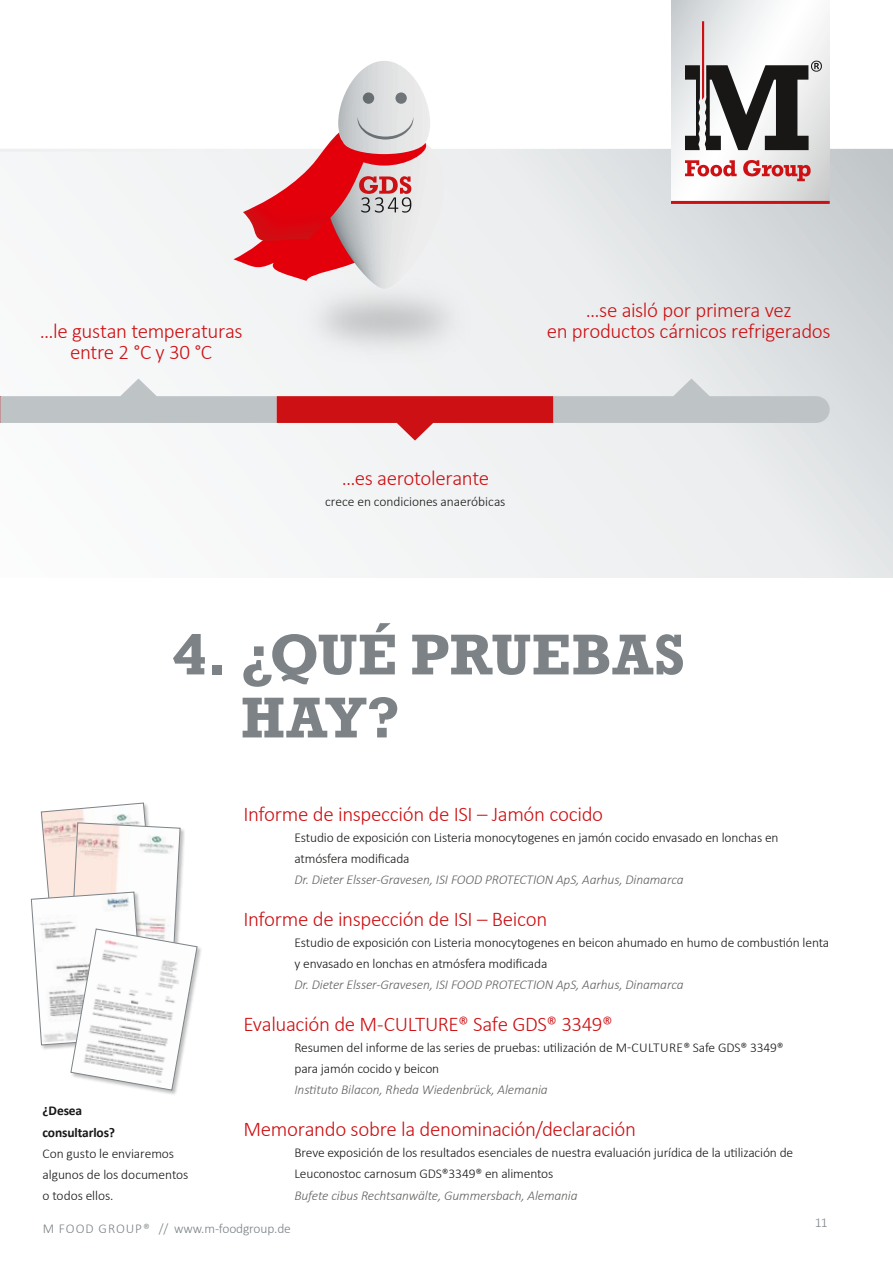
<style>
.page{position:relative;width:893px;height:1263px;background:#fff}
.page>*{position:absolute;margin:0;border:0;box-sizing:border-box;transform-origin:0 0}
.t1{font:700 54px/63px "Rockwell Nova";letter-spacing:.01em;color:#7c8286}
.t2{font:300 21px/21px "Calibri";letter-spacing:-.02em;color:#cd1013;text-align:center}
.t3{font:300 13.5px/21px "Calibri";letter-spacing:-.01em;color:#181716}
.t4{font:italic 300 13.5px "Calibri";letter-spacing:-.01em;color:#626261}
.t5{font:300 13.5px "Calibri";letter-spacing:-.01em;color:#7c8286}
.t6{font:700 13.5px/21px "Calibri";letter-spacing:-.01em;color:#181716}
</style>
<div class="page">
<svg style="left:40px;top:149px;width:853px;height:428px"></svg>
<svg style="left:0;top:378px;width:830px;height:63px"></svg>
<div style="left:71px;top:929px;width:132px;height:166px;background:#181716;opacity:.28"></div>
<svg style="left:31px;top:803px;width:166px;height:287px"></svg>
<svg style="left:671px;top:0;width:159px;height:201px"></svg>
<hr style="left:0;top:149px;width:233px;height:3px;background:#ebedee">
<svg style="left:685px;top:21px;width:137px;height:129px"></svg>
<svg style="left:685px;top:160px;width:52px;height:16px"></svg>
<svg style="left:743px;top:160px;width:68px;height:21px"></svg>
<hr style="left:671px;top:201px;width:159px;height:3px;background:#cd1013">
<img style="left:289px;top:274px;width:191px;height:91px">
<svg style="left:233px;top:61px;width:211px;height:228px"></svg>
<h2 class="t2" style="left:40px;top:321px;width:204px">...le gustan temperaturas entre 2 °C y 30 °C</h2>
<h2 class="t2" style="left:547px;top:300px;width:285px">...se aisló por primera vez<br>en productos cárnicos refrigerados</h2>
<h2 class="t2" style="left:342px;top:468px;width:149px">...es aerotolerante</h2>
<p class="t3" style="left:325px;top:491px;width:182px">crece en condiciones anaeróbicas</p>
<h1 class="t1" style="left:241px;top:622px;width:446px;text-indent:-69px">4. ¿QUÉ PRUEBAS<br>HAY?</h1>
<p class="t6" style="left:43px;top:1100px;width:74px">¿Desea consultarlos?</p>
<p class="t3" style="left:43px;top:1142px;width:147px">Con gusto le enviaremos algunos de los documentos o todos ellos.</p>
<h2 class="t2" style="left:243px;top:804px;width:361px">Informe de inspección de ISI – Jamón cocido</h2>
<p class="t3" style="left:294px;top:827px;width:486px">Estudio de exposición con Listeria monocytogenes en jamón cocido envasado en lonchas en atmósfera modificada</p>
<p class="t4" style="left:294px;top:871px;width:391px">Dr. Dieter Elsser-Gravesen, ISI FOOD PROTECTION ApS, Aarhus, Dinamarca</p>
<h2 class="t2" style="left:243px;top:909px;width:305px">Informe de inspección de ISI – Beicon</h2>
<p class="t3" style="left:294px;top:932px;width:536px">Estudio de exposición con Listeria monocytogenes en beicon ahumado en humo de combustión lenta y envasado en lonchas en atmósfera modificada</p>
<p class="t4" style="left:294px;top:976px;width:391px">Dr. Dieter Elsser-Gravesen, ISI FOOD PROTECTION ApS, Aarhus, Dinamarca</p>
<h2 class="t2" style="left:243px;top:1014px;width:371px">Evaluación de M-CULTURE® Safe GDS® 3349®</h2>
<p class="t3" style="left:294px;top:1037px;width:491px">Resumen del informe de las series de pruebas: utilización de M-CULTURE® Safe GDS® 3349® para jamón cocido y beicon</p>
<p class="t4" style="left:294px;top:1081px;width:255px">Instituto Bilacon, Rheda Wiedenbrück, Alemania</p>
<h2 class="t2" style="left:243px;top:1119px;width:394px">Memorando sobre la denominación/declaración</h2>
<p class="t3" style="left:294px;top:1142px;width:500px">Breve exposición de los resultados esenciales de nuestra evaluación jurídica de la utilización de<br>Leuconostoc carnosum GDS®3349® en alimentos</p>
<p class="t4" style="left:294px;top:1186px;width:285px">Bufete cibus Rechtsanwälte, Gummersbach, Alemania</p>
<p class="t5" style="left:43px;top:1220px;width:250px">M FOOD GROUP® // www.m-foodgroup.de</p>
<p class="t5" style="left:814px;top:1214px;width:15px">11</p>
</div>
